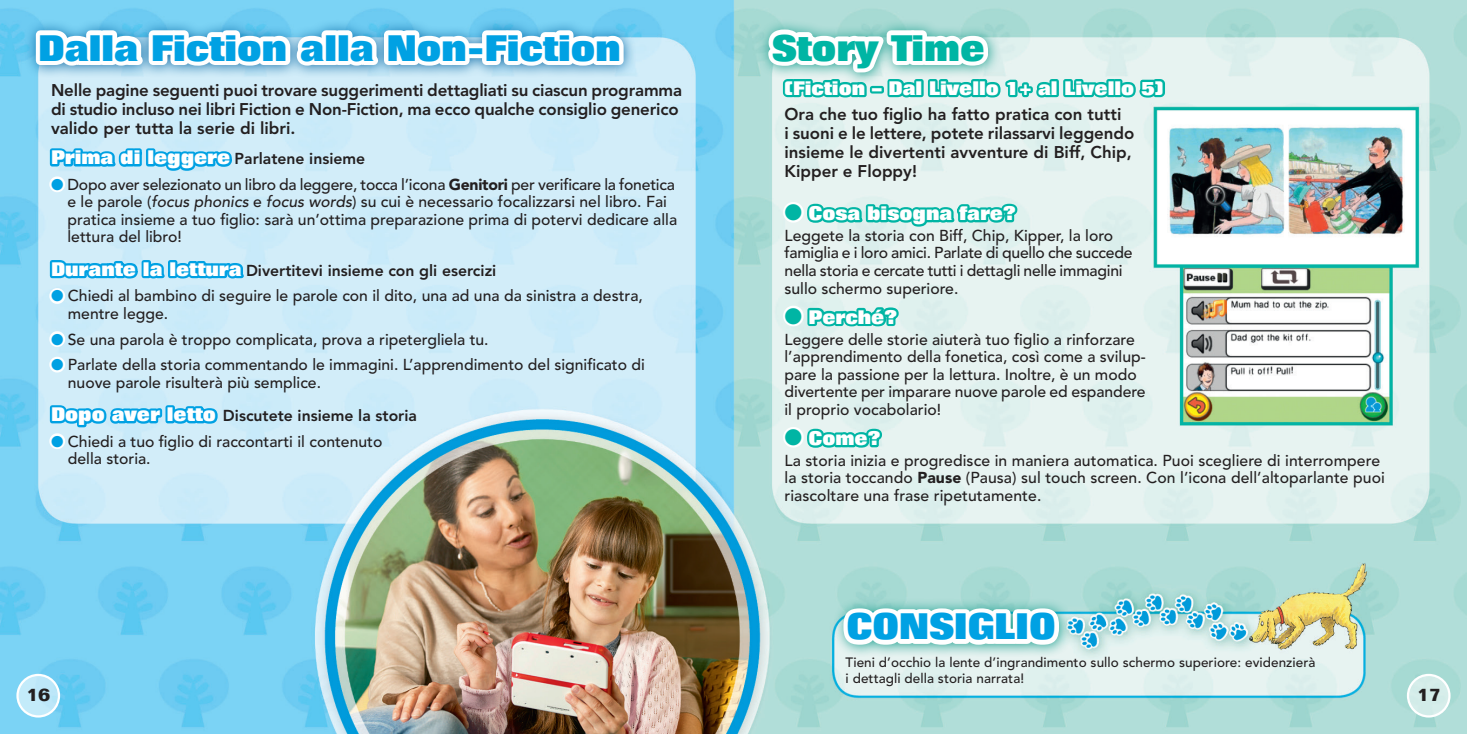
<style>
.page{position:relative;width:1467px;height:734px;background:#fff}
.page>*{position:absolute;margin:0;border:0;box-sizing:border-box;transform-origin:0 0}
.t1{font:800 36px "Folio LT";color:#00a1e3}
.t2{font:800 36px "Folio LT";color:#00b5a4}
.t3{font:800 19.12px "Folio LT";color:#fff}
.t4{font:700 18px "Folio LT";color:#231f20}
.t5{font:800 16.88px/19.1px "Avenir LT";letter-spacing:-.01em;color:#231f20}
.t6{font:500 15.75px/17.6px "Avenir LT";color:#231f20}
.t7{font:800 15.75px "Avenir LT";color:#231f20}
.t8{font:500 13.5px/16px "Avenir LT";letter-spacing:.005em;color:#231f20}
.s1{font-family:"Folio LT";font-size:19.12px;color:#fff}
.s2{color:#00a1e3}
.s3{font-weight:900}
.s4{font-style:italic}
.s5{color:#00b5a4}
</style>
<div class="page">
<img style="left:0;top:0;width:1467px;height:733px">
<svg style="left:780px;top:185px;width:240px;height:49px;background:#a8e2dc"></svg>
<svg style="left:780px;top:302px;width:121px;height:36px;background:#9aded7"></svg>
<svg style="left:780px;top:423px;width:104px;height:30px;background:#94ddd5"></svg>
<div style="left:757px;top:18px;width:245px;height:68px;background:#a6dad3"></div>
<svg style="left:764px;top:25px;width:291px;height:134px;background:#c7e9e5"></svg>
<div style="left:1049px;top:79px;width:10px;height:18px;border:4px solid #00b5a4"></div>
<svg style="left:1061px;top:77px;width:106px;height:73px;background:#b2e5df"></svg>
<div style="left:132px;top:151px;width:10px;height:15px;border:4px solid #00a1e3"></div>
<div style="left:132px;top:148px;width:10px;height:7px;border:4px solid #00a1e3"></div>
<div style="left:146px;top:148px;width:9px;height:18px;border:4px solid #00a1e3"></div>
<svg style="left:150px;top:143px;width:85px;height:35px;background:#76cbef"></svg>
<svg style="left:46px;top:129px;width:91px;height:67px;background:#a5dcf4"></svg>
<svg style="left:46px;top:240px;width:200px;height:67px;background:#a4dcf4"></svg>
<svg style="left:46px;top:327px;width:23px;height:49px"></svg>
<div style="left:165px;top:405px;width:10px;height:18px;border:4px solid #00a1e3"></div>
<svg style="left:170px;top:404px;width:50px;height:22px"></svg>
<svg style="left:46px;top:386px;width:118px;height:90px;background:#b1e1f5"></svg>
<div style="left:24px;top:18px;width:613px;height:61px;background:#0063a1;opacity:.85"></div>
<svg style="left:31px;top:0;width:67px;height:70px"></svg>
<svg style="left:106px;top:0;width:227px;height:82px"></svg>
<svg style="left:342px;top:0;width:286px;height:103px"></svg>
<div style="left:832px;top:597px;width:240px;height:60px;background:#009583;opacity:.85"></div>
<svg style="left:839px;top:568px;width:224px;height:114px"></svg>
<svg style="left:18px;top:674px;width:41px;height:42px"></svg>
<div style="left:16px;top:673px;width:44px;height:44px;border:2px solid #fff;border-radius:50%"></div>
<svg style="left:1408px;top:674px;width:41px;height:42px"></svg>
<div style="left:1407px;top:673px;width:44px;height:44px;border:2px solid #fff;border-radius:50%"></div>
<h1 class="t1" style="left:38px;top:27px;width:584px">Dalla Fiction alla Non-Fiction</h1>
<p class="t5" style="left:51px;top:80px;width:633px">Nelle pagine seguenti puoi trovare suggerimenti dettagliati su ciascun programma di studio incluso nei libri Fiction e Non-Fiction, ma ecco qualche consiglio generico valido per tutta la serie di libri.</p>
<p class="t7" style="left:51px;top:149px;width:316px"><span class="s1">Prima di leggere</span> Parlatene insieme</p>
<p class="t6" style="left:67px;top:176px;width:611px;text-indent:-16px"><span class="s2">●</span> Dopo aver selezionato un libro da leggere, tocca l’icona <span class="s3">Genitori</span> per verificare la fonetica e le parole (<span class="s4">focus phonics</span> e <span class="s4">focus words</span>) su cui è necessario focalizzarsi nel libro. Fai pratica insieme a tuo figlio: sarà un’ottima preparazione prima di potervi dedicare alla lettura del libro!</p>
<p class="t7" style="left:51px;top:261px;width:447px"><span class="s1">Durante la lettura</span> Divertitevi insieme con gli esercizi</p>
<p class="t6" style="left:68px;top:287px;width:576px;text-indent:-17px"><span class="s2">●</span> Chiedi al bambino di seguire le parole con il dito, una ad una da sinistra a destra, mentre legge.</p>
<p class="t6" style="left:51px;top:330px;width:439px"><span class="s2">●</span> Se una parola è troppo complicata, prova a ripetergliela tu.</p>
<p class="t6" style="left:68px;top:356px;width:579px;text-indent:-17px"><span class="s2">●</span> Parlate della storia commentando le immagini. L’apprendimento del significato di nuove parole risulterà più semplice.</p>
<p class="t7" style="left:51px;top:406px;width:367px"><span class="s1">Dopo aver letto</span> Discutete insieme la storia</p>
<p class="t6" style="left:68px;top:433px;width:316px;text-indent:-17px"><span class="s2">●</span> Chiedi a tuo figlio di raccontarti il contenuto della storia.</p>
<h1 class="t2" style="left:772px;top:27px;width:215px">Story Time</h1>
<p class="t3" style="left:784px;top:77px;width:380px">(Fiction – Dal Livello 1+ al Livello 5)</p>
<p class="t5" style="left:784px;top:104px;width:351px">Ora che tuo figlio ha fatto pratica con tutti<br>i suoni e le lettere, potete rilassarvi leggendo insieme le divertenti avventure di Biff, Chip, Kipper e Floppy!</p>
<p class="t3" style="left:784px;top:202px;width:233px"><span class="s5">●</span> Cosa bisogna fare?</p>
<p class="t6" style="left:784px;top:227px;width:349px">Leggete la storia con Biff, Chip, Kipper, la loro famiglia e i loro amici. Parlate di quello che succede nella storia e cercate tutti i dettagli nelle immagini sullo schermo superiore.</p>
<p class="t3" style="left:784px;top:306px;width:114px"><span class="s5">●</span> Perché?</p>
<p class="t6" style="left:784px;top:330px;width:363px">Leggere delle storie aiuterà tuo figlio a rinforzare l’apprendimento della fonetica, così come a svilup&shy;pare la passione per la lettura. Inoltre, è un modo divertente per imparare nuove parole ed espandere il proprio vocabolario!</p>
<p class="t3" style="left:784px;top:427px;width:97px"><span class="s5">●</span> Come?</p>
<p class="t6" style="left:784px;top:452px;width:602px">La storia inizia e progredisce in maniera automatica. Puoi scegliere di interrompere la storia toccando <span class="s3">Pause</span> (Pausa) sul touch screen. Con l’icona dell’altoparlante puoi riascoltare una frase ripetutamente.</p>
<h1 class="t1" style="left:847px;top:606px;width:211px">CONSIGLIO</h1>
<p class="t8" style="left:846px;top:655px;width:471px">Tieni d’occhio la lente d’ingrandimento sullo schermo superiore: evidenzierà i dettagli della storia narrata!</p>
<p class="t4" style="left:26px;top:683px;width:26px">16</p>
<p class="t4" style="left:1417px;top:683px;width:26px">17</p>
</div>
